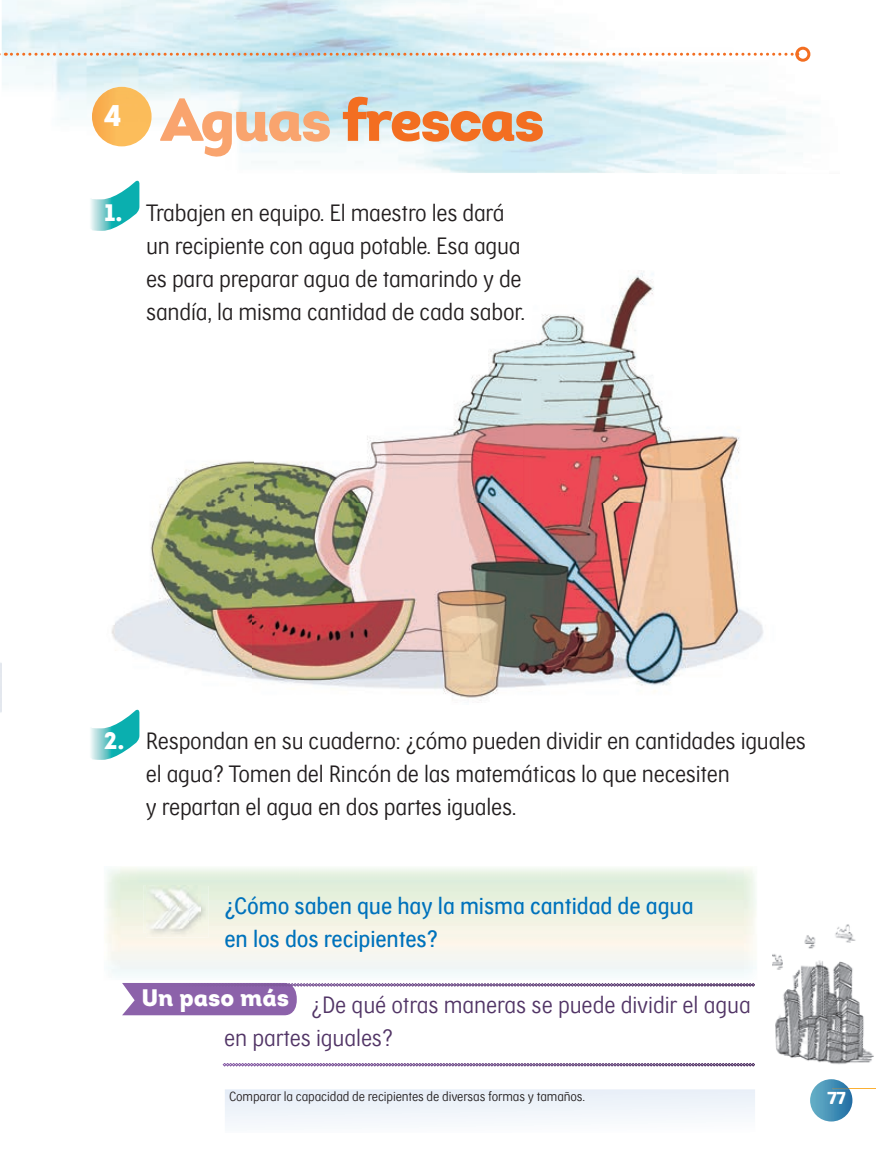
<style>
.page{position:relative;width:876px;height:1152px;background:#fff}
.page>*{position:absolute;margin:0;border:0;box-sizing:border-box;transform-origin:0 0}
.t1{font:60px "Intro Black Alt";letter-spacing:-.04em;color:#f36e21}
.t2{font:300 24px/33px "Skilt Gothic";letter-spacing:-.01em;color:#231f20}
.t3{font:300 24px/33px "Skilt Gothic";letter-spacing:-.005em;color:#523566}
.t4{font:24px/33px "Skilt Gothic";letter-spacing:-.005em;color:#0072bc}
.t5{font:700 18px "Skilt Gothic";color:#fff}
.t6{font:300 13.5px "Skilt Gothic";letter-spacing:-.01em;color:#231f20}
.s1{color:#f9a46e}
.s2{font-family:"Intro Black Alt";font-weight:400;color:#fff}
</style>
<div class="page">
<img style="left:2px;top:0;width:810px;height:173px">
<img style="left:92px;top:87px;width:59px;height:59px;border-radius:30px">
<img style="left:146px;top:886px;width:55px;height:46px">
<svg style="left:90px;top:181px;width:49px;height:50px"></svg>
<svg style="left:90px;top:709px;width:49px;height:51px"></svg>
<img style="left:111px;top:271px;width:652px;height:430px">
<img style="left:772px;top:924px;width:102px;height:141px">
<svg style="left:122px;top:983px;width:632px;height:33px"></svg>
<svg style="left:223px;top:1063px;width:531px;height:3px;background:#947aa6"></svg>
<div style="left:225px;top:1089px;width:529px;height:34px;background:#eef4fa"></div>
<div style="left:795px;top:47px;width:15px;height:15px;border:3px solid #f36e21;border-radius:50%"></div>
<hr style="left:832px;top:1088px;width:43px;height:1px;background:#fbb033">
<svg style="left:810px;top:1079px;width:42px;height:42px"></svg>
<svg style="left:0;top:53px;width:797px;height:3px"></svg>
<h1 class="t1" style="left:104px;top:80px;width:442px"><sup>4</sup> <span class="s1">Aguas</span> frescas</h1>
<p class="t2" style="left:146px;top:196px;width:380px;text-indent:-42px"><span class="s2">1.</span> Trabajen en equipo. El maestro les dará un recipiente con agua potable. Esa agua es para preparar agua de tamarindo y de sandía, la misma cantidad de cada sabor.</p>
<p class="t2" style="left:146px;top:724px;width:661px;text-indent:-42px"><span class="s2">2.</span> Respondan en su cuaderno: ¿cómo pueden dividir en cantidades iguales el agua? Tomen del Rincón de las matemáticas lo que necesiten<br>y repartan el agua en dos partes iguales.</p>
<p class="t4" style="left:224px;top:889px;width:470px">¿Cómo saben que hay la misma cantidad de agua en los dos recipientes?</p>
<p class="t3" style="left:224px;top:988px;width:528px;text-indent:-83px"><sup>Un</sup> <sup>paso</sup> <sup>más</sup> ¿De qué otras maneras se puede dividir el agua en partes iguales?</p>
<p class="t6" style="left:229px;top:1088px;width:357px">Comparar la capacidad de recipientes de diversas formas y tamaños.</p>
<p class="t5" style="left:827px;top:1086px;width:20px">77</p>
</div>
